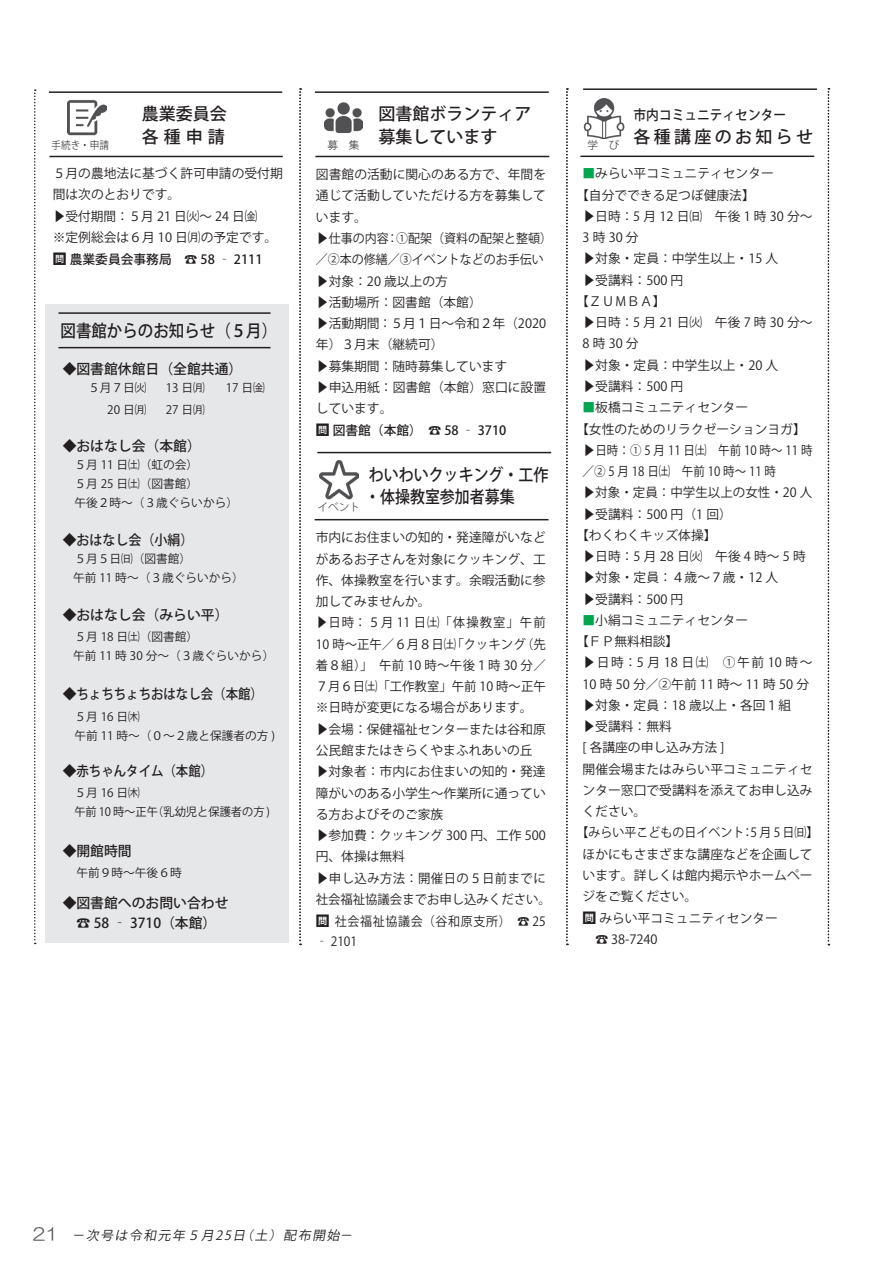
<style>
.page{position:relative;width:893px;height:1263px;background:#fff}
.page>*{position:absolute;margin:0;border:0;box-sizing:border-box;transform-origin:0 0}
.t1{font:500 16.95px/22.4px "Koz Go Pr 6 N";color:#231f20}
.t2{font:500 16.95px/22.4px "Koz Go Pr 6 N";color:#231f20;scale:.88 1}
.t3{font:500 16.95px "Koz Go Pr 6 N";color:#231f20;scale:.91 1}
.t4{font:500 16.95px "Koz Go Pr 6 N";letter-spacing:.195em;color:#231f20}
.t5{font:16.95px "HG Maru Gothic MPRO";color:#57585a}
.t6{font:500 13.8px/19.2px "Koz Go Pr 6 N";color:#231f20}
.t7{font:500 13.8px "Koz Go Pr 6 N";color:#231f20;scale:.92 1}
.t8{font:12.75px/21.3px "Koz Go Pr 6 N";color:#231f20}
.t9{font:12.75px "Koz Go Pr 6 N";color:#231f20;scale:.94 1}
.t10{font:500 12.75px "Koz Go Pr 6 N";color:#231f20}
.t11{font:italic 12.75px "Koz Go Pr 6 N";color:#231f20}
.t12{font:12.75px "Koz Go Pr 6 N";letter-spacing:.03em;color:#231f20}
.t13{font:12.75px/20.7px "Koz Go Pr 6 N";letter-spacing:.055em;color:#231f20;scale:.94 1}
.t14{font:12.75px "Koz Go Pr 6 N";color:#231f20;scale:.9 1}
.t15{font:12.75px "Koz Go Pr 6 N";letter-spacing:.085em;color:#231f20;scale:.92 1}
.t16{font:12.75px "Koz Go Pr 6 N";letter-spacing:.035em;color:#231f20}
.t17{font:11.7px/19.2px "Koz Go Pr 6 N";color:#231f20}
.t18{font:11.7px "Koz Go Pr 6 N";color:#231f20;scale:.96 1}
.t19{font:300 10.65px "Koz Go Pr 6 N";color:#231f20}
.t20{font:300 10.65px "Koz Go Pr 6 N";color:#231f20;scale:.9 1}
.s1{font-weight:200;font-size:13.8px}
.s2{font-size:13.8px}
.s3{color:#00a54f}
</style>
<div class="page">
<div style="left:45px;top:304px;width:243px;height:639px;background:#e6e7e9"></div>
<svg style="left:34px;top:89px;width:2px;height:855px"></svg>
<hr style="left:580px;top:156px;width:234px;height:1px;background:#231f20">
<hr style="left:583px;top:88px;width:234px;height:2px;background:#231f20">
<img style="left:584px;top:98px;width:40px;height:41px">
<svg style="left:566px;top:88px;width:2px;height:857px"></svg>
<svg style="left:299px;top:88px;width:2px;height:857px"></svg>
<svg style="left:828px;top:88px;width:1px;height:857px"></svg>
<hr style="left:58px;top:312px;width:213px;height:2px;background:#231f20">
<hr style="left:58px;top:347px;width:213px;height:1px;background:#231f20">
<hr style="left:315px;top:91px;width:234px;height:2px;background:#231f20">
<hr style="left:315px;top:156px;width:234px;height:1px;background:#231f20">
<img style="left:324px;top:102px;width:39px;height:31px">
<hr style="left:49px;top:91px;width:233px;height:2px;background:#231f20">
<hr style="left:49px;top:156px;width:234px;height:1px;background:#231f20">
<img style="left:68px;top:100px;width:38px;height:36px">
<hr style="left:315px;top:519px;width:234px;height:1px;background:#231f20">
<hr style="left:317px;top:452px;width:234px;height:1px;background:#231f20">
<img style="left:319px;top:460px;width:40px;height:39px">
<h1 class="t1" style="left:142px;top:103px;width:87px">農業委員会各種申請</h1>
<p class="t20" style="left:52px;top:139px;width:65px">手続き・申請</p>
<p class="t8" style="left:53px;top:163px;width:232px">５月の農地法に基づく許可申請の受付期間は次のとおりです。<br>▶受付期間：５月 21 日㈫～ 24 日㈮<br>※定例総会は６月 10 日㈪の予定です。</p>
<p class="t10" style="left:185px;top:252px;width:80px">☎ 58 ‐ 2111</p>
<p class="t10" style="left:53px;top:252px;width:121px"><span class="s1">問</span>農業委員会事務局</p>
<h1 class="t3" style="left:61px;top:321px;width:240px">図書館からのお知らせ（５月(</h1>
<p class="t6" style="left:63px;top:359px;width:181px">◆図書館休館日（全館共通(</p>
<p class="t17" style="left:226px;top:379px;width:41px">17 日㈮</p>
<p class="t17" style="left:88px;top:379px;width:60px">５月７日㈫</p>
<p class="t17" style="left:166px;top:379px;width:41px">13 日㈪</p>
<p class="t17" style="left:107px;top:400px;width:41px">20 日㈪</p>
<p class="t17" style="left:166px;top:400px;width:41px">27 日㈪</p>
<p class="t6" style="left:63px;top:436px;width:140px">◆おはなし会（本館(</p>
<p class="t17" style="left:74px;top:455px;width:165px">５月 11 日㈯（虹の会(<br>５月 25 日㈯（図書館(<br>午後２時～（３歳ぐらいから(</p>
<p class="t6" style="left:63px;top:530px;width:132px">◆おはなし会（小絹(</p>
<p class="t17" style="left:73px;top:549px;width:172px;text-indent:-11px">　５月５日㈰（図書館(<br>午前 11 時～（３歳ぐらいから(</p>
<p class="t6" style="left:63px;top:605px;width:167px">◆おはなし会（みらい平(</p>
<p class="t17" style="left:73px;top:628px;width:203px;text-indent:-11px">　５月 18 日㈯（図書館(<br>午前 11 時 30 分～（３歳ぐらいから(</p>
<p class="t6" style="left:63px;top:685px;width:202px">◆ちょちちょちおはなし会（本館(</p>
<p class="t17" style="left:74px;top:707px;width:202px;text-indent:-12px">　５月 16 日㈭<br>午前 11 時～（０～２歳と保護者の方 (</p>
<p class="t6" style="left:63px;top:761px;width:152px">◆赤ちゃんタイム（本館(</p>
<p class="t17" style="left:74px;top:783px;width:67px">５月 16 日㈭</p>
<p class="t18" style="left:152px;top:805px;width:124px">（乳幼児と保護者の方 (</p>
<p class="t18" style="left:74px;top:805px;width:89px">午前 10 時～正午</p>
<p class="t6" style="left:63px;top:841px;width:71px">◆開館時間</p>
<p class="t17" style="left:76px;top:863px;width:107px">午前９時～午後６時</p>
<p class="t6" style="left:63px;top:894px;width:167px">◆図書館へのお問い合わせ　☎ 58 ‐ 3710（本館(</p>
<h1 class="t1" style="left:378px;top:103px;width:155px">図書館ボランティア募集しています</h1>
<p class="t19" style="left:328px;top:139px;width:33px">募　集</p>
<p class="t8" style="left:316px;top:164px;width:232px">図書館の活動に関心のある方で、年間を</p>
<p class="t8" style="left:316px;top:185px;width:232px">通じて活動していただける方を募集して</p>
<p class="t8" style="left:316px;top:207px;width:53px">います。</p>
<p class="t9" style="left:396px;top:231px;width:167px">①配架（資料の配架と整頓(</p>
<p class="t8" style="left:316px;top:228px;width:232px">▶仕事の内容<br>／②本の修繕／③イベントなどのお手伝い▶対象：20 歳以上の方<br>▶活動場所：図書館（本館(<br>▶活動期間：５月１日～令和２年)2020年）３月末（継続可(<br>▶募集期間：随時募集しています<br>▶申込用紙：図書館（本館）窓口に設置しています。</p>
<p class="t10" style="left:428px;top:423px;width:80px">☎ 58 ‐ 3710</p>
<p class="t9" style="left:386px;top:231px;width:14px">：</p>
<p class="t10" style="left:316px;top:423px;width:108px"><span class="s1">問</span>図書館（本館(</p>
<h1 class="t2" style="left:365px;top:464px;width:210px">わいわいクッキング・工作・体操教室参加者募集</h1>
<p class="t19" style="left:318px;top:501px;width:44px">イベント</p>
<p class="t8" style="left:316px;top:527px;width:232px">市内にお住まいの知的・発達障がいなど</p>
<p class="t8" style="left:316px;top:549px;width:232px">があるお子さんを対象にクッキング、工</p>
<p class="t8" style="left:316px;top:570px;width:231px">作、体操教室を行います。余暇活動に参</p>
<p class="t8" style="left:316px;top:591px;width:116px">加してみませんか。</p>
<p class="t15" style="left:316px;top:615px;width:251px">▶日時：５月 11 日㈯「体操教室」午前</p>
<p class="t8" style="left:521px;top:634px;width:26px">（先</p>
<p class="t8" style="left:451px;top:634px;width:76px">「クッキング</p>
<p class="t8" style="left:316px;top:634px;width:142px">10 時～正午／６月８日㈯</p>
<p class="t12" style="left:316px;top:658px;width:231px">着８組）」　午前 10 時～午後１時 30 分／</p>
<p class="t8" style="left:316px;top:676px;width:232px">７月６日㈯「工作教室」午前 10 時～正午</p>
<p class="t8" style="left:316px;top:697px;width:218px">※日時が変更になる場合があります。</p>
<p class="t8" style="left:316px;top:719px;width:232px">▶会場：保健福祉センターまたは谷和原</p>
<p class="t8" style="left:316px;top:740px;width:218px">公民館またはきらくやまふれあいの丘</p>
<p class="t8" style="left:316px;top:761px;width:231px">▶対象者：市内にお住まいの知的・発達</p>
<p class="t8" style="left:316px;top:782px;width:232px">障がいのある小学生～作業所に通ってい</p>
<p class="t8" style="left:316px;top:804px;width:129px">る方およびそのご家族</p>
<p class="t8" style="left:316px;top:825px;width:232px">▶参加費：クッキング 300 円、工作 500</p>
<p class="t8" style="left:316px;top:846px;width:91px">円、体操は無料</p>
<p class="t16" style="left:316px;top:871px;width:232px">▶申し込み方法：開催日の５日前までに</p>
<p class="t8" style="left:316px;top:889px;width:237px">社会福祉協議会までお申し込みください。</p>
<p class="t9" style="left:517px;top:914px;width:32px">☎25</p>
<p class="t13" style="left:316px;top:911px;width:209px"><span class="s2">問</span>社会福祉協議会（谷和原支所( ‐ 2101</p>
<p class="t7" style="left:634px;top:107px;width:167px">市内コミュニティセンター</p>
<h1 class="t4" style="left:634px;top:127px;width:181px">各種講座のお知らせ</h1>
<p class="t19" style="left:587px;top:139px;width:33px">学　び</p>
<p class="t8" style="left:583px;top:163px;width:193px"><span class="s3">■</span>みらい平コミュニティセンター</p>
<p class="t8" style="left:576px;top:185px;width:180px">【自分でできる足つぼ健康法【</p>
<p class="t8" style="left:583px;top:206px;width:232px">▶日時：5 月 12 日㈰　午後 1 時 30 分~</p>
<p class="t8" style="left:583px;top:227px;width:58px">3時 30 分</p>
<p class="t8" style="left:583px;top:248px;width:197px">▶対象・定員：中学生以上・15 人</p>
<p class="t8" style="left:583px;top:270px;width:102px">▶受講料：500 円</p>
<p class="t8" style="left:576px;top:291px;width:91px">【ＺＵＭＢＡ【</p>
<p class="t8" style="left:583px;top:312px;width:232px">▶日時：5 月 21 日㈫　午後 7 時 30 分~</p>
<p class="t8" style="left:583px;top:333px;width:58px">8時 30 分</p>
<p class="t8" style="left:583px;top:355px;width:197px">▶対象・定員：中学生以上・20 人</p>
<p class="t8" style="left:583px;top:376px;width:102px">▶受講料：500 円</p>
<p class="t8" style="left:583px;top:397px;width:167px"><span class="s3">■</span>板橋コミュニティセンター</p>
<p class="t8" style="left:576px;top:418px;width:231px">【女性のためのリラクゼーションヨガ【</p>
<p class="t8" style="left:583px;top:440px;width:232px">▶日時：① 5 月 11 日㈯　午前 10 時～ 11 時</p>
<p class="t14" style="left:583px;top:464px;width:217px">／② 5 月 18 日㈯　午前 10 時～ 11 時</p>
<p class="t8" style="left:583px;top:482px;width:231px">▶対象・定員：中学生以上の女性・20 人</p>
<p class="t8" style="left:583px;top:503px;width:151px">▶受講料：500 円（1 回(</p>
<p class="t8" style="left:576px;top:525px;width:142px">【わくわくキッズ体操【</p>
<p class="t8" style="left:583px;top:546px;width:225px">▶日時：5 月 28 日㈫　午後 4 時～ 5 時</p>
<p class="t8" style="left:583px;top:567px;width:197px">▶対象・定員：４歳～７歳・12 人</p>
<p class="t8" style="left:583px;top:588px;width:102px">▶受講料：500 円</p>
<p class="t8" style="left:583px;top:610px;width:167px"><span class="s3">■</span>小絹コミュニティセンター</p>
<p class="t8" style="left:576px;top:631px;width:104px">【ＦＰ無料相談【</p>
<p class="t8" style="left:583px;top:652px;width:232px">▶日時：5 月 18 日㈯　①午前 10 時~</p>
<p class="t8" style="left:583px;top:674px;width:228px">10 時 50 分／②午前 11 時～ 11 時 50 分</p>
<p class="t8" style="left:583px;top:695px;width:210px">▶対象・定員：18歳以上・各回１組</p>
<p class="t8" style="left:583px;top:716px;width:91px">▶受講料：無料</p>
<p class="t8" style="left:583px;top:737px;width:143px">[ 各講座の申し込み方法 [</p>
<p class="t8" style="left:583px;top:759px;width:232px">開催会場またはみらい平コミュニティセ</p>
<p class="t8" style="left:583px;top:780px;width:232px">ンター窓口で受講料を添えてお申し込み</p>
<p class="t8" style="left:583px;top:801px;width:65px">ください。</p>
<p class="t9" style="left:741px;top:826px;width:84px">：5 月 5 日㈰【</p>
<p class="t9" style="left:577px;top:826px;width:180px">【みらい平こどもの日イベント</p>
<p class="t8" style="left:583px;top:844px;width:232px">ほかにもさまざまな講座などを企画して</p>
<p class="t8" style="left:583px;top:865px;width:232px">います。詳しくは館内掲示やホームペー</p>
<p class="t8" style="left:583px;top:886px;width:116px">ジをご覧ください。</p>
<p class="t8" style="left:583px;top:908px;width:197px"><span class="s2">問</span>みらい平コミュニティセンター</p>
<p class="t8" style="left:595px;top:929px;width:64px">☎ 38-7240</p>
<h1 class="t5" style="left:33px;top:1226px;width:27px">21</h1>
<p class="t11" style="left:86px;top:1228px;width:104px">次号は令和元年</p>
<p class="t11" style="left:224px;top:1228px;width:35px">5 （</p>
<p class="t11" style="left:269px;top:1228px;width:18px">）</p>
<p class="t11" style="left:233px;top:1228px;width:41px">日土</p>
<p class="t11" style="left:201px;top:1228px;width:18px">月</p>
<p class="t11" style="left:215px;top:1228px;width:12px">2</p>
<p class="t11" style="left:187px;top:1228px;width:18px">５</p>
<p class="t11" style="left:72px;top:1228px;width:18px">－</p>
<p class="t11" style="left:284px;top:1228px;width:61px">配布開始</p>
<p class="t11" style="left:339px;top:1228px;width:18px">－</p>
</div>
